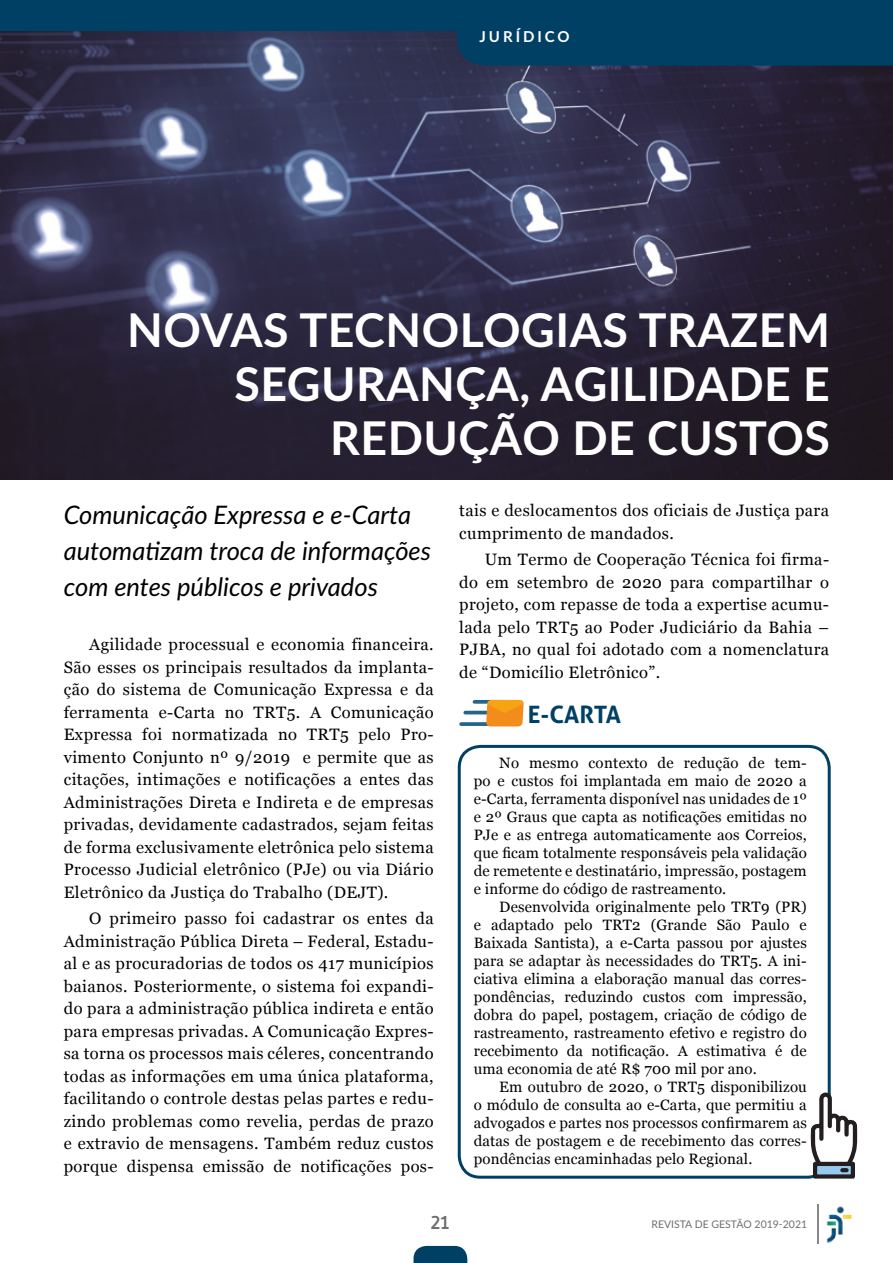
<style>
.page{position:relative;width:893px;height:1263px;background:#fff}
.page>*{position:absolute;margin:0;border:0;box-sizing:border-box;transform-origin:0 0}
.t1{font:700 46.5px/54px "Lato";letter-spacing:.01em;color:#fff;text-align:right}
.t2{font:italic 25.5px/36px "Lato";color:#000}
.t3{font:700 24px "Aller";letter-spacing:-.01em;color:#004065}
.t4{font:700 19.5px "Domestos 98";color:#706f6f}
.t5{font:16.5px/22.5px "Georgia";letter-spacing:.025em;color:#000;text-align:justify}
.t6{font:15px/18px "Georgia";letter-spacing:.01em;color:#000;text-align:justify}
.t7{font:700 15px "Lato";letter-spacing:.2em;color:#fff}
.t8{font:10.5px "Lato";color:#706f6f}
</style>
<div class="page">
<div style="left:458px;top:745px;width:373px;height:434px;border:3px solid #004065;border-radius:21px"></div>
<img style="left:0;top:66px;width:893px;height:414px">
<svg style="left:811px;top:1091px;width:46px;height:87px"></svg>
<svg style="left:414px;top:1246px;width:53px;height:17px"></svg>
<img style="left:826px;top:1206px;width:26px;height:37px">
<hr style="left:816px;top:1204px;width:2px;height:39px;background:#878787">
<svg style="left:1px;top:0;width:892px;height:66px;background:#0f3d60"></svg>
<svg style="left:0;top:0;width:1px;height:66px"></svg>
<svg style="left:474px;top:700px;width:12px;height:4px"></svg>
<hr style="left:465px;top:711px;width:29px;height:3px;background:#25658a">
<svg style="left:461px;top:722px;width:25px;height:4px"></svg>
<svg style="left:486px;top:700px;width:38px;height:26px"></svg>
<p class="t7" style="left:479px;top:26px;width:92px">JURÍDICO</p>
<h1 class="t1" style="left:127px;top:301px;width:704px">NOVAS TECNOLOGIAS TRAZEM<br>SEGURANÇA, AGILIDADE E<br>REDUÇÃO DE CUSTOS</h1>
<h2 class="t2" style="left:64px;top:496px;width:369px">Comunicação Expressa e e-Carta automatizam troca de informações com entes públicos e privados</h2>
<p class="t5" style="left:459px;top:499px;width:371px">tais e deslocamentos dos oficiais de Justiça para cumprimento de mandados.</p>
<p class="t5" style="left:459px;top:549px;width:371px;text-indent:26px">Um Termo de Cooperação Técnica foi firma&shy;do em setembro de 2020 para compartilhar o projeto, com repasse de toda a expertise acumu&shy;lada pelo TRT5 ao Poder Judiciário da Bahia – PJBA, no qual foi adotado com a nomenclatura de “Domicílio Eletrônico”.</p>
<p class="t5" style="left:64px;top:633px;width:371px;text-indent:26px">Agilidade processual e economia financeira.<br>São esses os principais resultados da implanta&shy;ção do sistema de Comunicação Expressa e da ferramenta e-Carta no TRT5. A Comunicação Expressa foi normatizada no TRT5 pelo Pro&shy;vimento Conjunto nº 9/2019 e permite que as citações, intimações e notificações a entes das Administrações Direta e Indireta e de empresas privadas, devidamente cadastrados, sejam feitas de forma exclusivamente eletrônica pelo sistema Processo Judicial eletrônico (PJe) ou via Diário Eletrônico da Justiça do Trabalho (DEJT).</p>
<p class="t5" style="left:64px;top:908px;width:371px;text-indent:26px">O primeiro passo foi cadastrar os entes da Administração Pública Direta – Federal, Estadu&shy;al e as procuradorias de todos os 417 municípios baianos. Posteriormente, o sistema foi expandi&shy;do para a administração pública indireta e então para empresas privadas. A Comunicação Expres&shy;sa torna os processos mais céleres, concentrando todas as informações em uma única plataforma, facilitando o controle destas pelas partes e redu&shy;zindo problemas como revelia, perdas de prazo e extravio de mensagens. Também reduz custos porque dispensa emissão de notificações pos-</p>
<h3 class="t3" style="left:528px;top:699px;width:95px">E-CARTA</h3>
<p class="t6" style="left:474px;top:754px;width:335px;text-indent:26px">No mesmo contexto de redução de tem&shy;po e custos foi implantada em maio de 2020 a e-Carta, ferramenta disponível nas unidades de 1º e 2º Graus que capta as notificações emitidas no PJe e as entrega automaticamente aos Correios, que ficam totalmente responsáveis pela validação de remetente e destinatário, impressão, postagem e informe do código de rastreamento.</p>
<p class="t6" style="left:474px;top:898px;width:335px;text-indent:26px">Desenvolvida originalmente pelo TRT9 (PR) e adaptado pelo TRT2 (Grande São Paulo e Baixada Santista), a e-Carta passou por ajustes para se adaptar às necessidades do TRT5. A ini&shy;ciativa elimina a elaboração manual das corres&shy;pondências, reduzindo custos com impressão, dobra do papel, postagem, criação de código de rastreamento, rastreamento efetivo e registro do recebimento da notificação. A estimativa é de uma economia de até R$ 700 mil por ano.</p>
<p class="t6" style="left:474px;top:1078px;width:335px;text-indent:26px">Em outubro de 2020, o TRT5 disponibilizou o módulo de consulta ao e-Carta, que permitiu a advogados e partes nos processos confirmarem as datas de postagem e de recebimento das corres&shy;pondências encaminhadas pelo Regional.</p>
<p class="t4" style="left:431px;top:1211px;width:20px">21</p>
<p class="t8" style="left:651px;top:1217px;width:157px">REVISTA DE GESTÃO 2019-2021</p>
</div>
